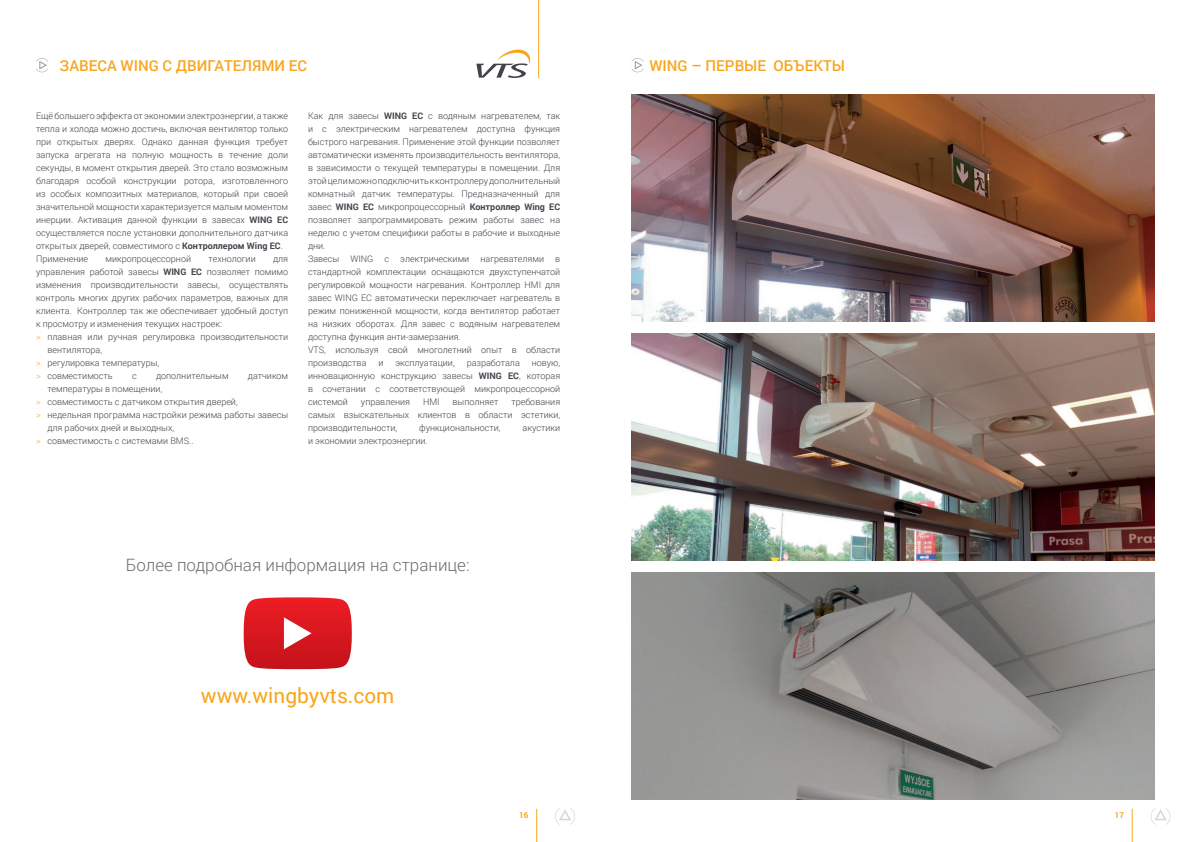
<style>
.page{position:relative;width:1191px;height:842px;background:#fff}
.page>*{position:absolute;margin:0;border:0;box-sizing:border-box;transform-origin:0 0}
.t1{font:20.8px "Roboto";color:#f9a51b}
.t2{font:300 17px "Roboto";color:#6c6d70}
.naglowek_maly{font:500 15px "Roboto";color:#f9a51b}
.tekst_maly{font:300 9px/13px "Roboto";color:#42424a;text-align:justify}
.t3{font:700 8px "Roboto";color:#f9a51b}
.s1{font-weight:700}
.s2{color:#f9a51b}
</style>
<div class="page">
<svg style="left:36px;top:58px;width:12px;height:14px"></svg>
<svg style="left:244px;top:597px;width:108px;height:72px"></svg>
<svg style="left:631px;top:58px;width:12px;height:14px"></svg>
<img style="left:631px;top:94px;width:524px;height:228px">
<img style="left:631px;top:572px;width:524px;height:227px">
<img style="left:631px;top:333px;width:524px;height:228px">
<svg style="left:555px;top:808px;width:20px;height:17px"></svg>
<svg style="left:1150px;top:808px;width:20px;height:17px"></svg>
<hr style="left:536px;top:809px;width:1px;height:33px;background:#f9a51b">
<hr style="left:1131px;top:809px;width:1px;height:33px;background:#f9a51b">
<svg style="left:476px;top:49px;width:54px;height:29px"></svg>
<hr style="left:538px;top:0;width:1px;height:78px;background:#f9a51b">
<p class="naglowek_maly" style="left:60px;top:55px;width:249px">ЗАВЕСА WING С ДВИГАТЕЛЯМИ EC</p>
<p class="tekst_maly" style="left:36px;top:109px;width:254px">Ещё большего эффекта от экономии электроэнергии, а также тепла и холода можно достичь, включая вентилятор только при открытых дверях. Однако данная функция требует запуска агрегата на полную мощность в течение доли секунды, в момент открытия дверей. Это стало возможным благодаря особой конструкции ротора, изготовленного из особых композитных материалов, который при своей значительной мощности характеризуется малым моментом инерции. Активация данной функции в завесах <span class="s1">WING EC </span>осуществляется после установки дополнительного датчика открытых дверей, совместимого с <span class="s1">Контроллером Wing EC</span>.</p>
<p class="tekst_maly" style="left:36px;top:252px;width:54px">Применение</p>
<p class="tekst_maly" style="left:105px;top:252px;width:87px">микропроцессорной</p>
<p class="tekst_maly" style="left:208px;top:252px;width:49px">технологии</p>
<p class="tekst_maly" style="left:36px;top:252px;width:254px;text-indent:237px">для управления работой завесы <span class="s1">WING EC</span> позволяет помимо изменения производительности завесы, осуществлять контроль многих других рабочих параметров, важных для клиента. Контроллер так же обеспечивает удобный доступ к просмотру и изменения текущих настроек:</p>
<p class="tekst_maly" style="left:47px;top:330px;width:242px;text-indent:-11px"><span class="s2">&gt;</span> плавная или ручная регулировка производительности вентилятора,</p>
<p class="tekst_maly" style="left:36px;top:356px;width:125px"><span class="s2">&gt;</span> регулировка температуры,</p>
<p class="tekst_maly" style="left:36px;top:369px;width:78px"><span class="s2">&gt;</span> совместимость</p>
<p class="tekst_maly" style="left:132px;top:369px;width:6px">с</p>
<p class="tekst_maly" style="left:156px;top:369px;width:74px">дополнительным</p>
<p class="tekst_maly" style="left:248px;top:369px;width:42px">датчиком</p>
<p class="tekst_maly" style="left:47px;top:382px;width:117px">температуры в помещении,</p>
<p class="tekst_maly" style="left:36px;top:395px;width:203px"><span class="s2">&gt;</span> совместимость с датчиком открытия дверей,</p>
<p class="tekst_maly" style="left:47px;top:408px;width:242px;text-indent:-11px"><span class="s2">&gt;</span> недельная программа настройки режима работы завесы для рабочих дней и выходных,</p>
<p class="tekst_maly" style="left:36px;top:434px;width:159px"><span class="s2">&gt;</span> совместимость с системами BMS..</p>
<p class="tekst_maly" style="left:308px;top:109px;width:254px">Как для завесы <span class="s1">WING EC</span> с водяным нагревателем, так и с электрическим нагревателем доступна функция быстрого нагревания. Применение этой функции позволяет автоматически изменять производительность вентилятора, в зависимости о текущей температуры в помещении. Для этой цели можно подключить к контроллеру дополнительный комнатный датчик температуры. Предназначенный для завес <span class="s1">WING EC</span> микропроцессорный <span class="s1">Контроллер Wing EC </span>позволяет запрограммировать режим работы завес на неделю с учетом специфики работы в рабочие и выходные дни.</p>
<p class="tekst_maly" style="left:308px;top:252px;width:254px">Завесы WING с электрическими нагревателями в стандартной комплектации оснащаются двухступенчатой регулировкой мощности нагревания. Контроллер HMI для завес WING EC автоматически переключает нагреватель в режим пониженной мощности, когда вентилятор работает на низких оборотах. Для завес с водяным нагревателем доступна функция анти-замерзания.</p>
<p class="tekst_maly" style="left:308px;top:343px;width:254px">VTS, используя свой многолетний опыт в области производства</p>
<p class="tekst_maly" style="left:378px;top:356px;width:7px">и</p>
<p class="tekst_maly" style="left:395px;top:356px;width:61px">эксплуатации,</p>
<p class="tekst_maly" style="left:466px;top:356px;width:55px">разработала</p>
<p class="tekst_maly" style="left:308px;top:356px;width:254px;text-indent:224px">новую, инновационную конструкцию завесы <span class="s1">WING EC</span>, которая в сочетании с соответствующей микропроцессорной системой</p>
<p class="tekst_maly" style="left:308px;top:395px;width:254px;text-indent:203px">требования самых взыскательных клиентов в области эстетики, производительности,</p>
<p class="tekst_maly" style="left:361px;top:395px;width:51px">управления</p>
<p class="tekst_maly" style="left:423px;top:395px;width:18px">HMI</p>
<p class="tekst_maly" style="left:452px;top:395px;width:47px">выполняет</p>
<p class="tekst_maly" style="left:419px;top:421px;width:83px">функциональности,</p>
<p class="tekst_maly" style="left:522px;top:421px;width:39px">акустики</p>
<p class="tekst_maly" style="left:308px;top:434px;width:121px">и экономии электроэнергии.</p>
<p class="t2" style="left:126px;top:553px;width:345px">Более подробная информация на странице:</p>
<p class="t1" style="left:201px;top:680px;width:195px">www.wingbyvts.com</p>
<p class="naglowek_maly" style="left:649px;top:55px;width:197px">WING – ПЕРВЫЕ ОБЪЕКТЫ</p>
<p class="t3" style="left:519px;top:809px;width:11px">16</p>
<p class="t3" style="left:1114px;top:809px;width:11px">17</p>
</div>
